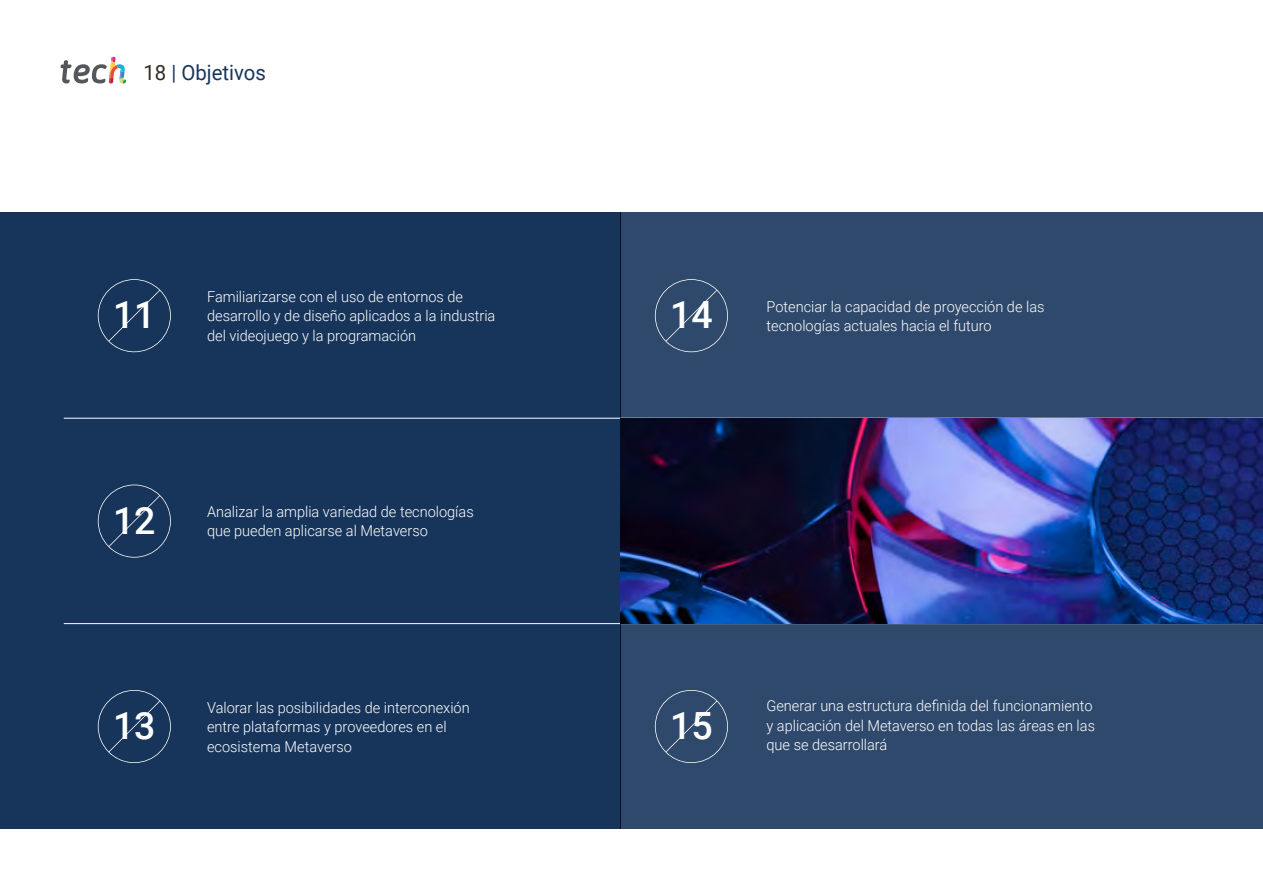
<style>
.page{position:relative;width:1263px;height:893px;background:#fff}
.page>*{position:absolute;margin:0;border:0;box-sizing:border-box;transform-origin:0 0}
.t1{font:500 37.5px "Roboto";color:#fff}
.t2{font:21px "Roboto";color:#1a355c}
.t3{font:300 15px/19.5px "Roboto";color:#fff}
.s1{color:#312e20}
</style>
<div class="page">
<div style="left:0;top:213px;width:621px;height:616px;background:#17355b"></div>
<div style="left:621px;top:213px;width:642px;height:616px;background:#2e496b"></div>
<svg style="left:98px;top:279px;width:73px;height:73px"></svg>
<svg style="left:98px;top:690px;width:73px;height:73px"></svg>
<svg style="left:98px;top:485px;width:73px;height:73px"></svg>
<svg style="left:655px;top:279px;width:73px;height:73px"></svg>
<svg style="left:655px;top:690px;width:73px;height:73px"></svg>
<hr style="left:64px;top:418px;width:1199px;height:1px;background:#fff">
<hr style="left:64px;top:623px;width:1199px;height:1px;background:#fff">
<svg style="left:61px;top:57px;width:65px;height:27px"></svg>
<img style="left:621px;top:418px;width:642px;height:205px">
<h2 class="t2" style="left:144px;top:57px;width:124px"><span class="s1">18</span> | Objetivos</h2>
<h1 class="t1" style="left:113px;top:289px;width:44px">11</h1>
<p class="t3" style="left:207px;top:286px;width:290px">Familiarizarse con el uso de entornos de desarrollo y de diseño aplicados a la industria del videojuego y la programación</p>
<p class="t3" style="left:766px;top:296px;width:280px">Potenciar la capacidad de proyección de las tecnologías actuales hacia el futuro</p>
<h1 class="t1" style="left:670px;top:289px;width:44px">14</h1>
<h1 class="t1" style="left:113px;top:494px;width:44px">12</h1>
<p class="t3" style="left:207px;top:501px;width:268px">Analizar la amplia variedad de tecnologías que pueden aplicarse al Metaverso</p>
<h1 class="t1" style="left:113px;top:700px;width:44px">13</h1>
<p class="t3" style="left:207px;top:697px;width:264px">Valorar las posibilidades de interconexión entre plataformas y proveedores en el ecosistema Metaverso</p>
<h1 class="t1" style="left:670px;top:700px;width:44px">15</h1>
<p class="t3" style="left:766px;top:695px;width:330px">Generar una estructura definida del funcionamiento y aplicación del Metaverso en todas las áreas en las que se desarrollará</p>
</div>
